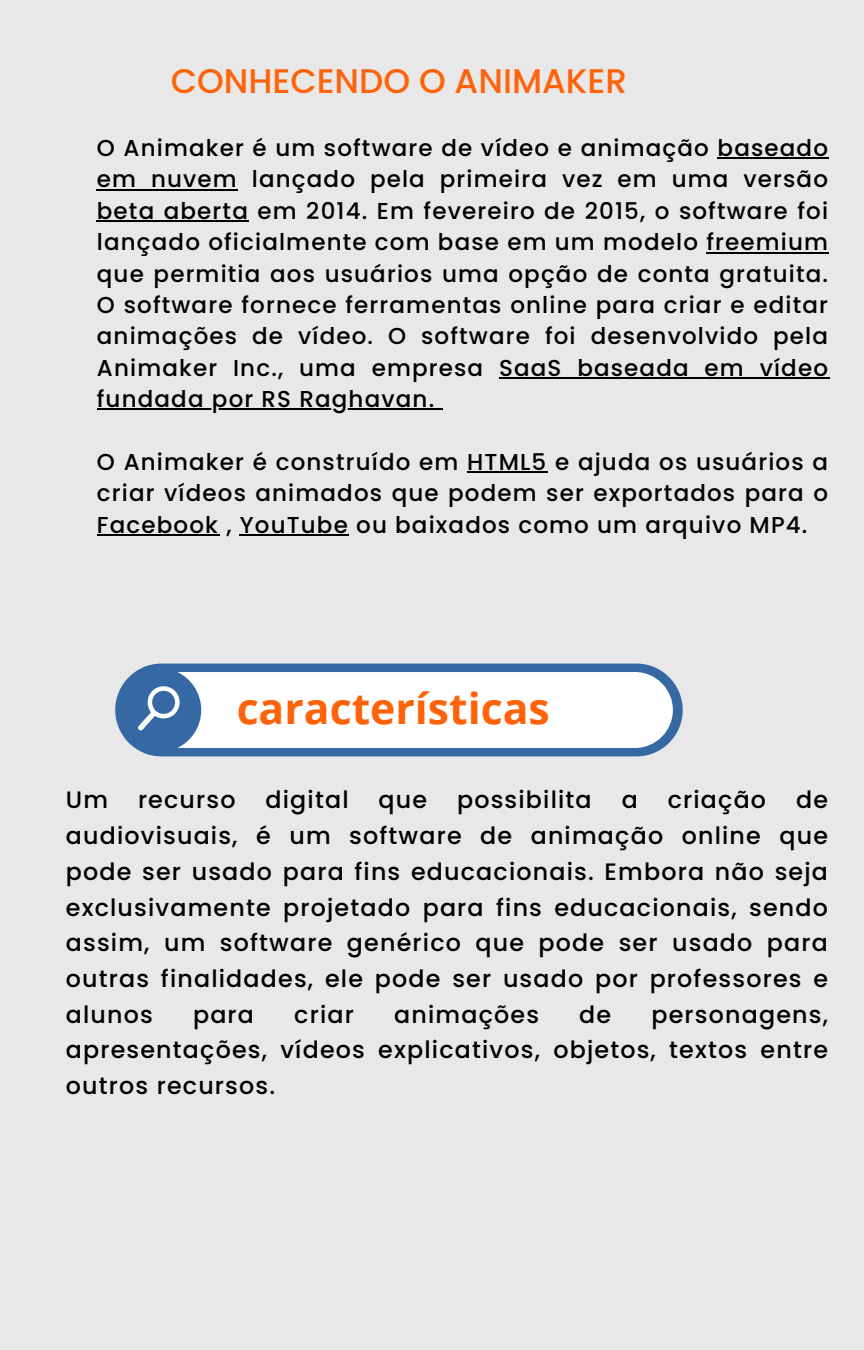
<style>
.page{position:relative;width:864px;height:1350px;background:#e8e8e8}
.page>*{position:absolute;margin:0;border:0;box-sizing:border-box;transform-origin:0 0}
.t1{font:700 42.75px "Open Sans";color:#ff6309}
.t2{font:500 34.2px "Poppins";color:#ff6309}
.t3{font:500 23.85px/35.8px "Poppins";letter-spacing:.05em;color:#000;text-align:justify}
.t4{font:500 22.95px/31.3px "Poppins";letter-spacing:.05em;color:#000;text-align:justify}
</style>
<div class="page">
<div style="left:115px;top:664px;width:568px;height:92px;background:#3669a4;border-radius:46px"></div>
<svg style="left:138px;top:672px;width:535px;height:76px;background:#e8eef4"></svg>
<hr style="left:718px;top:158px;width:111px;height:1px;background:#000">
<hr style="left:97px;top:189px;width:141px;height:2px;background:#000">
<hr style="left:97px;top:220px;width:152px;height:2px;background:#000">
<hr style="left:706px;top:252px;width:123px;height:1px;background:#000">
<hr style="left:499px;top:377px;width:330px;height:2px;background:#000">
<hr style="left:97px;top:409px;width:338px;height:1px;background:#000">
<hr style="left:467px;top:471px;width:80px;height:2px;background:#000">
<hr style="left:97px;top:534px;width:122px;height:2px;background:#000">
<hr style="left:240px;top:534px;width:109px;height:2px;background:#000">
<p class="t2" style="left:171px;top:57px;width:458px">CONHECENDO O ANIMAKER</p>
<p class="t4" style="left:97px;top:132px;width:733px">O Animaker é um software de vídeo e animação baseado em nuvem lançado pela primeira vez em uma versão beta aberta em 2014. Em fevereiro de 2015, o software foi lançado oficialmente com base em um modelo freemium que permitia aos usuários uma opção de conta gratuita.<br>O software fornece ferramentas online para criar e editar animações de vídeo. O software foi desenvolvido pela Animaker Inc., uma empresa SaaS baseada em vídeo fundada por RS Raghavan.</p>
<p class="t4" style="left:97px;top:446px;width:733px">O Animaker é construído em HTML5 e ajuda os usuários a criar vídeos animados que podem ser exportados para o Facebook , YouTube ou baixados como um arquivo MP4.</p>
<p class="t1" style="left:237px;top:678px;width:315px">características</p>
<p class="t3" style="left:66px;top:782px;width:44px">Um</p>
<p class="t3" style="left:138px;top:782px;width:99px">recurso</p>
<p class="t3" style="left:266px;top:782px;width:85px">digital</p>
<p class="t3" style="left:379px;top:782px;width:50px">que</p>
<p class="t3" style="left:457px;top:782px;width:136px">possibilita</p>
<p class="t3" style="left:622px;top:782px;width:18px">a</p>
<p class="t3" style="left:668px;top:782px;width:100px">criação</p>
<p class="t3" style="left:66px;top:782px;width:764px;text-indent:730px">de audiovisuais, é um software de animação online que pode ser usado para fins educacionais. Embora não seja exclusivamente projetado para fins educacionais, sendo assim, um software genérico que pode ser usado para outras finalidades, ele pode ser usado por professores e alunos</p>
<p class="t3" style="left:193px;top:996px;width:63px">para</p>
<p class="t3" style="left:294px;top:996px;width:61px">criar</p>
<p class="t3" style="left:394px;top:996px;width:146px">animações</p>
<p class="t3" style="left:579px;top:996px;width:33px">de</p>
<p class="t3" style="left:66px;top:996px;width:764px;text-indent:586px">personagens, apresentações, vídeos explicativos, objetos, textos entre outros recursos.</p>
</div>
